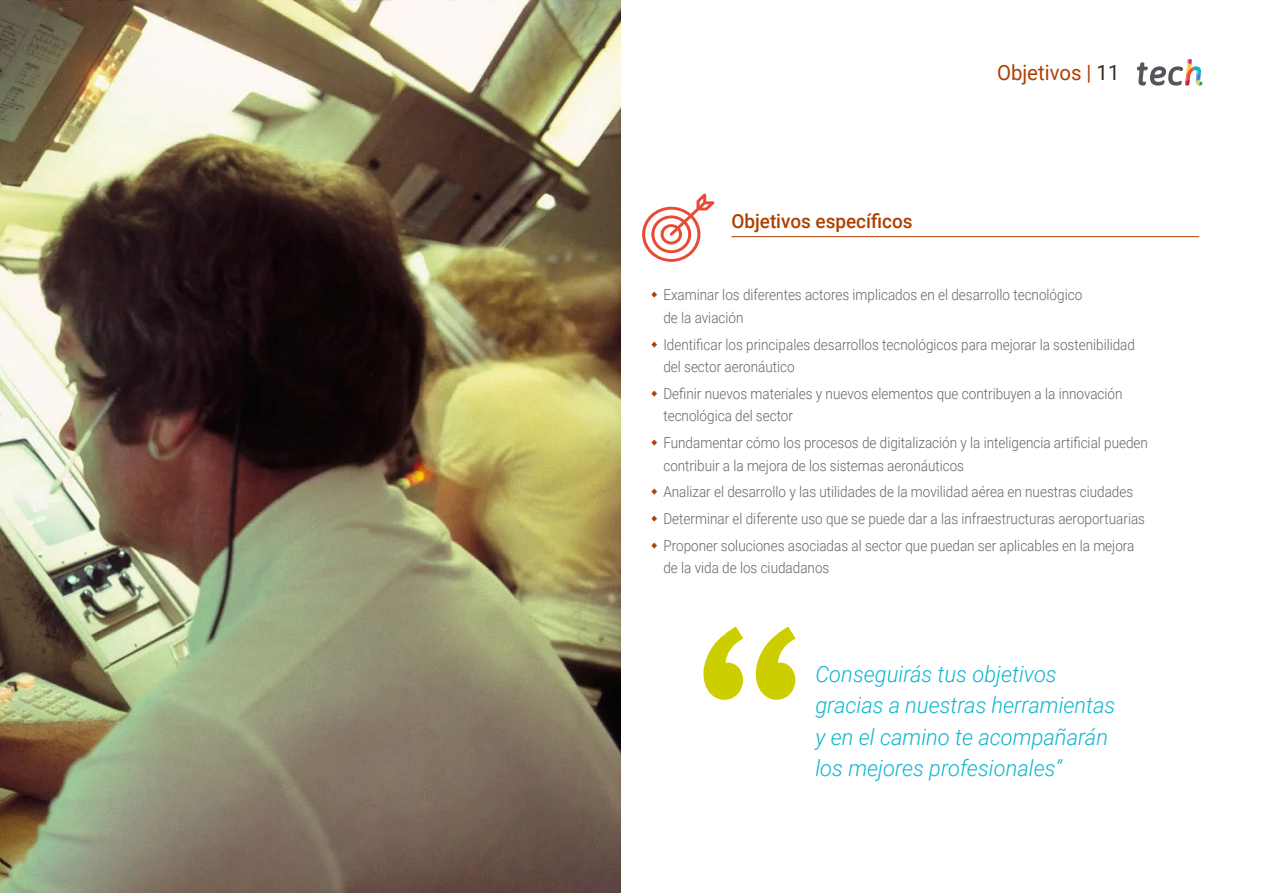
<style>
.page{position:relative;width:1263px;height:893px;background:#fff}
.page>*{position:absolute;margin:0;border:0;box-sizing:border-box;transform-origin:0 0}
.t1{font:italic 300 22.5px/31.5px "Roboto";color:#0fb6cf}
.t2{font:21px "Roboto";color:#ae4000}
.t3{font:500 19.5px "Roboto";color:#ae4000}
.t4{font:300 15px/22.5px "Roboto";color:#61646a;scale:.9 1}
.s1{color:#312e20}
</style>
<div class="page">
<hr style="left:731px;top:236px;width:468px;height:1px;background:#ae4000">
<svg style="left:642px;top:193px;width:72px;height:69px"></svg>
<img style="left:0;top:0;width:621px;height:893px">
<svg style="left:1137px;top:59px;width:65px;height:27px"></svg>
<svg style="left:703px;top:627px;width:93px;height:73px"></svg>
<h3 class="t3" style="left:731px;top:207px;width:183px">Objetivos específicos</h3>
<h2 class="t2" style="left:997px;top:57px;width:124px">Objetivos | <span class="s1">11</span></h2>
<p class="t4" style="left:663px;top:283px;width:467px">Examinar los diferentes actores implicados en el desarrollo tecnológico de la aviación</p>
<p class="t4" style="left:663px;top:332px;width:525px">Identificar los principales desarrollos tecnológicos para mejorar la sostenibilidad del sector aeronáutico</p>
<p class="t4" style="left:663px;top:382px;width:512px">Definir nuevos materiales y nuevos elementos que contribuyen a la innovación tecnológica del sector</p>
<p class="t4" style="left:663px;top:431px;width:540px">Fundamentar cómo los procesos de digitalización y la inteligencia artificial pueden contribuir a la mejora de los sistemas aeronáuticos</p>
<p class="t4" style="left:663px;top:478px;width:537px;line-height:26.7px">Analizar el desarrollo y las utilidades de la movilidad aérea en nuestras ciudades<br>Determinar el diferente uso que se puede dar a las infraestructuras aeroportuarias<br>Proponer soluciones asociadas al sector que puedan ser aplicables en la mejora</p>
<p class="t4" style="left:663px;top:556px;width:186px">de la vida de los ciudadanos</p>
<h1 class="t1" style="left:815px;top:657px;width:301px">Conseguirás tus objetivos gracias a nuestras herramientas y en el camino te acompañarán los mejores profesionales”</h1>
</div>
